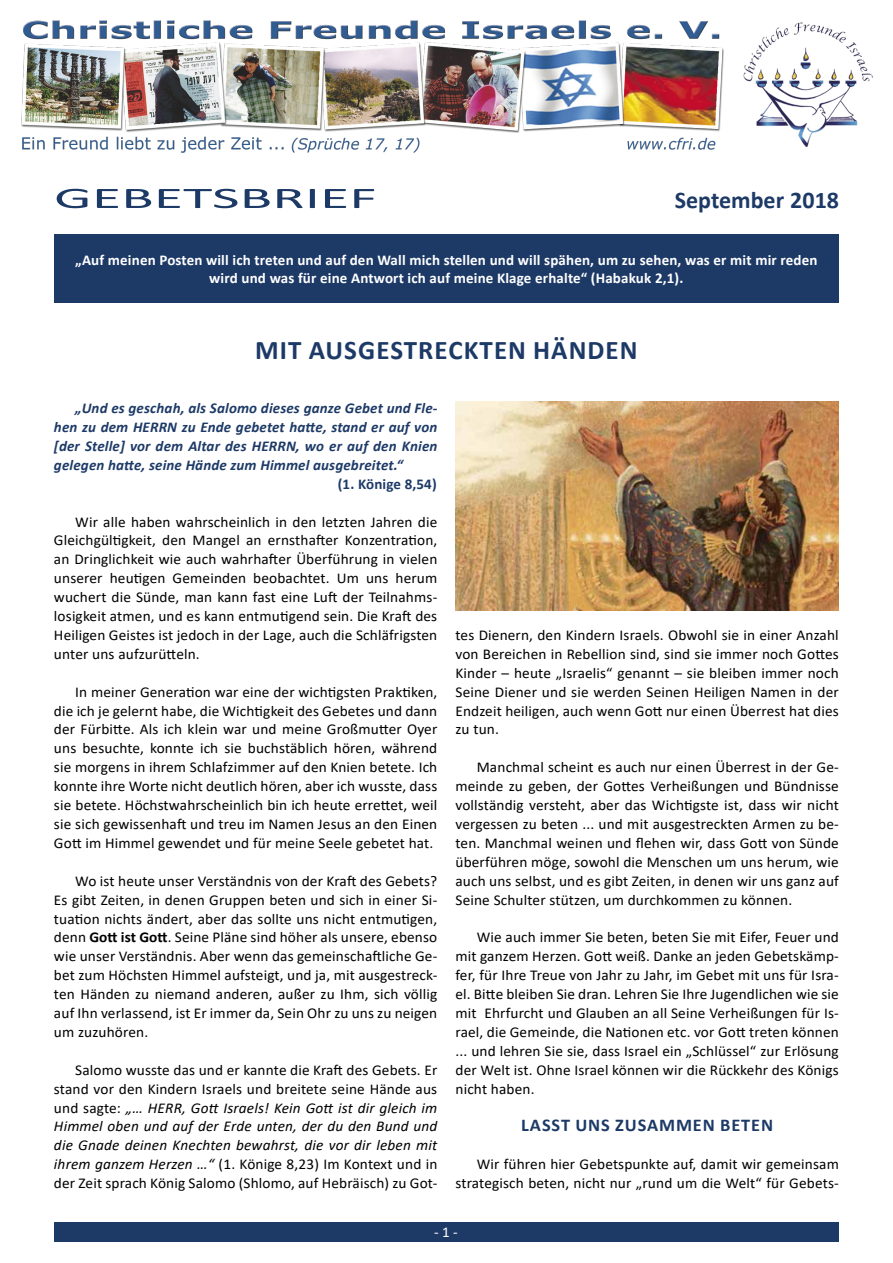
<style>
.page{position:relative;width:893px;height:1263px;background:#fff}
.page>*{position:absolute;margin:0;border:0;box-sizing:border-box;transform-origin:0 0}
.t1{font:30px "Calibri";color:#1d3a67;scale:2 1}
.t2{font:700 27px "Calibri";letter-spacing:.04em;color:#1d3a67}
.t3{font:700 24px "Calibri";color:#1d3a67}
.t4{font:700 18px "Calibri";letter-spacing:.05em;color:#1d3a67}
.t5{font:15px/18.9px "Calibri";letter-spacing:.01em;color:#000;text-align:justify}
.t6{font:italic 700 15px/18.9px "Calibri";letter-spacing:.01em;color:#1d3a67;text-align:justify}
.t7{font:700 15px/18px "Calibri";letter-spacing:.01em;color:#fff;text-align:center}
.t8{font:700 15px "Calibri";color:#1d3a67}
.t9{font:15px "Calibri";color:#fff}
.s1{font-weight:700}
.s2{font-style:italic}
</style>
<div class="page">
<div style="left:54px;top:1222px;width:785px;height:20px;background:#1d3a67"></div>
<div style="left:54px;top:234px;width:785px;height:69px;background:#1d3a67"></div>
<img style="left:21px;top:20px;width:703px;height:133px">
<img style="left:743px;top:22px;width:130px;height:125px">
<img style="left:455px;top:402px;width:383px;height:209px">
<h1 class="t1" style="left:54px;top:177px;width:163px">GEBETSBRIEF</h1>
<h3 class="t3" style="left:675px;top:183px;width:166px">September 2018</h3>
<p class="t7" style="left:75px;top:251px;width:744px">„Auf meinen Posten will ich treten und auf den Wall mich stellen und will spähen, um zu sehen, was er mit mir reden wird und was für eine Antwort ich auf meine Klage erhalte“ (Habakuk 2,1).</p>
<h2 class="t2" style="left:255px;top:331px;width:384px">Mit ausg estreckten HÄnden</h2>
<p class="t6" style="left:54px;top:398px;width:385px;text-indent:21px">„Und es geschah, als Salomo dieses ganze Gebet und Fle&shy;hen zu dem HERRN zu Ende gebetet hatte, stand er auf von [der Stelle] vor dem Altar des HERRN, wo er auf den Knien gelegen hatte, seine Hände zum Himmel ausgebreitet.“</p>
<p class="t8" style="left:338px;top:473px;width:100px">(1. Könige 8,54)</p>
<p class="t5" style="left:54px;top:512px;width:385px;text-indent:21px">Wir alle haben wahrscheinlich in den letzten Jahren die Gleichgültigkeit, den Mangel an ernsthafter Konzentration, an Dringlichkeit wie auch wahrhafter Überführung in vielen unserer heutigen Gemeinden beobachtet. Um uns herum wuchert die Sünde, man kann fast eine Luft der Teilnahms&shy;losigkeit atmen, und es kann entmutigend sein. Die Kraft des Heiligen Geistes ist jedoch in der Lage, auch die Schläfrigsten unter uns aufzurütteln.</p>
<p class="t5" style="left:54px;top:682px;width:385px;text-indent:21px">In meiner Generation war eine der wichtigsten Praktiken, die ich je gelernt habe, die Wichtigkeit des Gebetes und dann der Fürbitte. Als ich klein war und meine Großmutter Oyer uns besuchte, konnte ich sie buchstäblich hören, während sie morgens in ihrem Schlafzimmer auf den Knien betete. Ich konnte ihre Worte nicht deutlich hören, aber ich wusste, dass sie betete. Höchstwahrscheinlich bin ich heute errettet, weil sie sich gewissenhaft und treu im Namen Jesus an den Einen Gott im Himmel gewendet und für meine Seele gebetet hat.</p>
<p class="t5" style="left:54px;top:871px;width:385px;text-indent:21px">Wo ist heute unser Verständnis von der Kraft des Gebets?<br>Es gibt Zeiten, in denen Gruppen beten und sich in einer Si&shy;tuation nichts ändert, aber das sollte uns nicht entmutigen, denn <span class="s1">Gott ist Gott</span>. Seine Pläne sind höher als unsere, ebenso wie unser Verständnis. Aber wenn das gemeinschaftliche Ge&shy;bet zum Höchsten Himmel aufsteigt, und ja, mit ausgestreck&shy;ten Händen zu niemand anderen, außer zu Ihm, sich völlig auf Ihn verlassend, ist Er immer da, Sein Ohr zu uns zu neigen um zuzuhören.</p>
<p class="t5" style="left:54px;top:1060px;width:385px;text-indent:21px">Salomo wusste das und er kannte die Kraft des Gebets. Er stand vor den Kindern Israels und breitete seine Hände aus und sagte: <span class="s2">„… HERR, Gott Israels! Kein Gott ist dir gleich im Himmel oben und auf der Erde unten, der du den Bund und die Gnade deinen Knechten bewahrst, die vor dir leben mit ihrem ganzem Herzen …“</span> (1. Könige 8,23) Im Kontext und in der Zeit sprach König Salomo (Shlomo, auf Hebräisch) zu Got-</p>
<p class="t5" style="left:455px;top:625px;width:385px">tes Dienern, den Kindern Israels. Obwohl sie in einer Anzahl von Bereichen in Rebellion sind, sind sie immer noch Gottes Kinder – heute „Israelis“ genannt – sie bleiben immer noch Seine Diener und sie werden Seinen Heiligen Namen in der Endzeit heiligen, auch wenn Gott nur einen Überrest hat dies zu tun.</p>
<p class="t5" style="left:455px;top:757px;width:385px;text-indent:21px">Manchmal scheint es auch nur einen Überrest in der Ge&shy;meinde zu geben, der Gottes Verheißungen und Bündnisse vollständig versteht, aber das Wichtigste ist, dass wir nicht vergessen zu beten ... und mit ausgestreckten Armen zu be&shy;ten. Manchmal weinen und flehen wir, dass Gott von Sünde überführen möge, sowohl die Menschen um uns herum, wie auch uns selbst, und es gibt Zeiten, in denen wir uns ganz auf Seine Schulter stützen, um durchkommen zu können.</p>
<p class="t5" style="left:455px;top:927px;width:385px;text-indent:21px">Wie auch immer Sie beten, beten Sie mit Eifer, Feuer und mit ganzem Herzen. Gott weiß. Danke an jeden Gebetskämp&shy;fer, für Ihre Treue von Jahr zu Jahr, im Gebet mit uns für Isra&shy;el. Bitte bleiben Sie dran. Lehren Sie Ihre Jugendlichen wie sie mit Ehrfurcht und Glauben an all Seine Verheißungen für Is&shy;rael, die Gemeinde, die Nationen etc. vor Gott treten können ... und lehren Sie sie, dass Israel ein „Schlüssel“ zur Erlösung der Welt ist. Ohne Israel können wir die Rückkehr des Königs nicht haben.</p>
<p class="t4" style="left:521px;top:1113px;width:253px">Lasst uns zusammen beten</p>
<p class="t5" style="left:455px;top:1154px;width:385px;text-align:right">Wir führen hier Gebetspunkte auf, damit wir gemeinsam strategisch beten, nicht nur „rund um die Welt“ für Gebets-</p>
<p class="t9" style="left:434px;top:1221px;width:25px">- 1 -</p>
</div>
